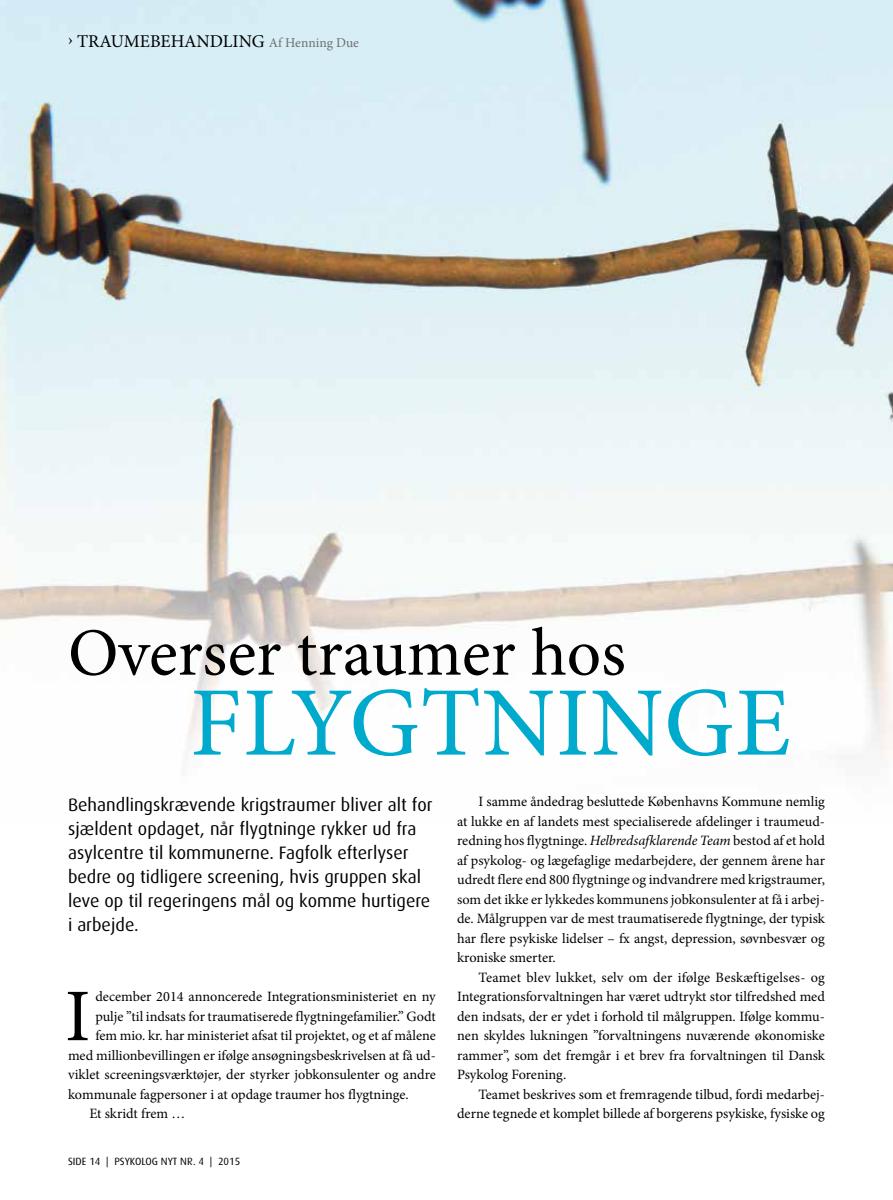
<style>
.page{position:relative;width:893px;height:1200px;background:#fff}
.page>*{position:absolute;margin:0;border:0;box-sizing:border-box;transform-origin:0 0}
.t1{font:98.25px "Minion Pro";color:#0ac}
.t2{font:74.25px "Minion Pro";color:#000}
.t3{font:67.5px "Minion Pro";color:#000}
.t4{font:18px/24px "Dax";color:#000}
.t5{font:18px "Minion Pro";color:#000}
.t6{font:14.25px/19.5px "Minion Pro";color:#000;text-align:justify}
.t7{font:10.5px "Dax";color:#000}
.s1{font-size:13.5px;color:#706f6f}
.s2{font-style:italic}
</style>
<div class="page">
<img style="left:0;top:0;width:893px;height:760px">
<p class="t5" style="left:68px;top:29px;width:292px">› TRAUMEBEHANDLING <span class="s1">Af Henning Due</span></p>
<h3 class="t3" style="left:68px;top:607px;width:559px">Overser traumer hos</h3>
<h1 class="t1" style="left:190px;top:657px;width:61px">flygtninge</h1>
<p class="t4" style="left:68px;top:792px;width:366px">Behandlingskrævende krigstraumer bliver alt for sjældent opdaget, når flygtninge rykker ud fra asylcentre til kommunerne. Fagfolk efterlyser bedre og tidligere screening, hvis gruppen skal leve op til regeringens mål og komme hurtigere i arbejde.</p>
<h2 class="t2" style="left:65px;top:966px;width:27px">I</h2>
<p class="t6" style="left:95px;top:986px;width:342px">december 2014 annoncerede Integrationsministeriet en ny</p>
<p class="t6" style="left:95px;top:1006px;width:342px">pulje ”til indsats for traumatiserede flygtningefamilier.” Godt</p>
<p class="t6" style="left:95px;top:1025px;width:342px">fem mio. kr. har ministeriet afsat til projektet, og et af målene</p>
<p class="t6" style="left:68px;top:1045px;width:369px">med millionbevillingen er ifølge ansøgningsbeskrivelsen at få ud-</p>
<p class="t6" style="left:68px;top:1064px;width:369px">viklet screeningsværktøjer, der styrker jobkonsulenter og andre</p>
<p class="t6" style="left:68px;top:1084px;width:342px">kommunale fagpersoner i at opdage traumer hos flygtninge.</p>
<p class="t6" style="left:89px;top:1103px;width:98px">Et skridt frem …</p>
<p class="t7" style="left:68px;top:1154px;width:174px">SIDE 14 | PSYKOLOG NYT NR. 4 | 2015</p>
<p class="t6" style="left:457px;top:791px;width:369px;text-indent:21px">I samme åndedrag besluttede Københavns Kommune nemlig at lukke en af landets mest specialiserede afdelinger i traumeud&shy;redning hos flygtninge. <span class="s2">Helbredsafklarende Team</span> bestod af et hold af psykolog- og lægefaglige medarbejdere, der gennem årene har udredt flere end 800 flygtninge og indvandrere med krigstraumer, som det ikke er lykkedes kommunens jobkonsulenter at få i arbej&shy;de. Målgruppen var de mest traumatiserede flygtninge, der typisk har flere psykiske lidelser – fx angst, depression, søvnbesvær og kroniske smerter.</p>
<p class="t6" style="left:457px;top:967px;width:369px;text-indent:21px">Teamet blev lukket, selv om der ifølge Beskæftigelses- og Integrationsforvaltningen har været udtrykt stor tilfredshed med den indsats, der er ydet i forhold til målgruppen. Ifølge kommu&shy;nen skyldes lukningen ”forvaltningens nuværende økonomiske rammer”, som det fremgår i et brev fra forvaltningen til Dansk Psykolog Forening.</p>
<p class="t6" style="left:457px;top:1084px;width:369px;text-align:right">Teamet beskrives som et fremragende tilbud, fordi medarbej&shy;derne tegnede et komplet billede af borgerens psykiske, fysiske og</p>
</div>
